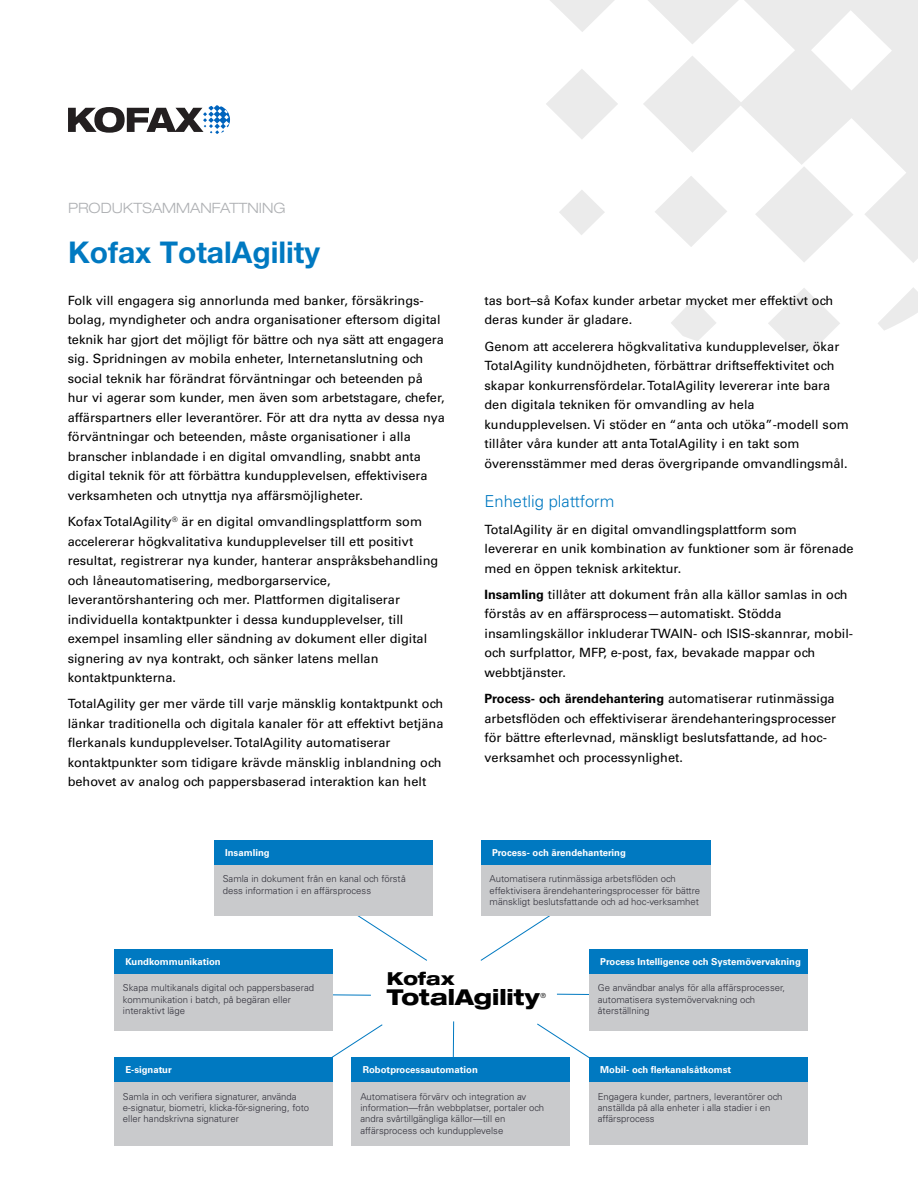
<style>
.page{position:relative;width:918px;height:1188px;background:#fff}
.page>*{position:absolute;margin:0;border:0;box-sizing:border-box;transform-origin:0 0}
.t1{font:700 30px "Helvetica Neue LT Pro";color:#0079c1}
.t2{font:800 expanded 21.9px "Helvetica Neue LT Std";color:#010101}
.t3{font:800 expanded 17.85px "Helvetica Neue LT Std";color:#010101}
.t4{font:300 16.5px "Univers LT Std";color:#0079c1}
.t5{font:300 expanded 14.25px "Helvetica Neue LT Std";color:#afb1b4}
.t6{font:12.75px/19.5px "Univers LT Std";color:#000}
.t7{font:300 9.6px/11.4px "Univers LT Std";color:#302f39}
.t8{font:700 9.6px "Univers LT Std";color:#fff}
.t9{font:300 6.9px "Univers LT Std";color:#010101}
.s1{font-weight:700}
</style>
<div class="page">
<svg style="left:550px;top:0;width:64px;height:32px"></svg>
<svg style="left:546px;top:69px;width:72px;height:70px"></svg>
<svg style="left:559px;top:190px;width:46px;height:45px"></svg>
<svg style="left:671px;top:299px;width:45px;height:42px"></svg>
<svg style="left:768px;top:288px;width:72px;height:64px"></svg>
<svg style="left:878px;top:287px;width:40px;height:43px"></svg>
<svg style="left:643px;top:0;width:275px;height:263px;fill:#f2f2f2"></svg>
<svg style="left:68px;top:105px;width:162px;height:29px"></svg>
<svg style="left:557px;top:993px;width:32px;height:2px"></svg>
<svg style="left:331px;top:915px;width:97px;height:46px"></svg>
<svg style="left:537px;top:1023px;width:52px;height:35px"></svg>
<svg style="left:480px;top:915px;width:97px;height:46px"></svg>
<svg style="left:331px;top:1024px;width:52px;height:63px"></svg>
<svg style="left:452px;top:1021px;width:3px;height:36px"></svg>
<svg style="left:333px;top:994px;width:38px;height:2px"></svg>
<div style="left:214px;top:865px;width:218px;height:50px;background:#c9cacc"></div>
<div style="left:214px;top:840px;width:218px;height:25px;background:#0079c1"></div>
<div style="left:114px;top:974px;width:219px;height:57px;background:#c9cacc"></div>
<div style="left:114px;top:949px;width:219px;height:25px;background:#0079c1"></div>
<div style="left:114px;top:1082px;width:219px;height:63px;background:#c9cacc"></div>
<div style="left:114px;top:1057px;width:219px;height:25px;background:#0079c1"></div>
<div style="left:352px;top:1082px;width:218px;height:63px;background:#c9cacc"></div>
<div style="left:352px;top:1057px;width:218px;height:25px;background:#0079c1"></div>
<div style="left:589px;top:974px;width:218px;height:57px;background:#c9cacc"></div>
<div style="left:589px;top:949px;width:218px;height:25px;background:#0079c1"></div>
<div style="left:589px;top:1082px;width:218px;height:63px;background:#c9cacc"></div>
<div style="left:589px;top:1057px;width:218px;height:25px;background:#0079c1"></div>
<div style="left:481px;top:865px;width:230px;height:50px;background:#c9cacc"></div>
<div style="left:481px;top:840px;width:230px;height:25px;background:#0079c1"></div>
<p class="t5" style="left:68px;top:200px;width:219px">PRODUKTSAMMANFATTNING</p>
<h1 class="t1" style="left:68px;top:233px;width:254px">Kofax TotalAgility</h1>
<p class="t6" style="left:68px;top:291px;width:379px">Folk vill engagera sig annorlunda med banker, försäkrings&shy;bolag, myndigheter och andra organisationer eftersom digital teknik har gjort det möjligt för bättre och nya sätt att engagera sig. Spridningen av mobila enheter, Internetanslutning och social teknik har förändrat förväntningar och beteenden på hur vi agerar som kunder, men även som arbetstagare, chefer, affärspartners eller leverantörer. För att dra nytta av dessa nya förväntningar och beteenden, måste organisationer i alla branscher inblandade i en digital omvandling, snabbt anta digital teknik för att förbättra kundupplevelsen, effektivisera verksamheten och utnyttja nya affärsmöjligheter.</p>
<p class="t6" style="left:68px;top:512px;width:372px">Kofax TotalAgility<sup>®</sup> är en digital omvandlingsplattform som accelererar högkvalitativa kundupplevelser till ett positivt resultat, registrerar nya kunder, hanterar anspråksbehandling och låneautomatisering, medborgarservice, leverantörshantering och mer. Plattformen digitaliserar individuella kontaktpunkter i dessa kundupplevelser, till exempel insamling eller sändning av dokument eller digital signering av nya kontrakt, och sänker latens mellan kontaktpunkterna.</p>
<p class="t6" style="left:68px;top:694px;width:377px">TotalAgility ger mer värde till varje mänsklig kontaktpunkt och länkar traditionella och digitala kanaler för att effektivt betjäna flerkanals kundupplevelser. TotalAgility automatiserar kontaktpunkter som tidigare krävde mänsklig inblandning och behovet av analog och pappersbaserad interaktion kan helt</p>
<p class="t8" style="left:225px;top:847px;width:46px">Insamling</p>
<p class="t7" style="left:223px;top:873px;width:185px">Samla in dokument från en kanal och förstå dess information i en affärsprocess</p>
<p class="t6" style="left:485px;top:291px;width:350px">tas bort–så Kofax kunder arbetar mycket mer effektivt och deras kunder är gladare.</p>
<p class="t6" style="left:485px;top:336px;width:366px">Genom att accelerera högkvalitativa kundupplevelser, ökar TotalAgility kundnöjdheten, förbättrar driftseffektivitet och skapar konkurrensfördelar. TotalAgility levererar inte bara den digitala tekniken för omvandling av hela kundupplevelsen. Vi stöder en “anta och utöka”-modell som tillåter våra kunder att anta TotalAgility i en takt som överensstämmer med deras övergripande omvandlingsmål.</p>
<p class="t4" style="left:484px;top:492px;width:131px">Enhetlig plattform</p>
<p class="t6" style="left:484px;top:519px;width:371px">TotalAgility är en digital omvandlingsplattform som levererar en unik kombination av funktioner som är förenade med en öppen teknisk arkitektur.</p>
<p class="t6" style="left:484px;top:585px;width:370px"><span class="s1">Insamling</span> tillåter att dokument från alla källor samlas in och förstås av en affärsprocess—automatiskt. Stödda insamlingskällor inkluderar TWAIN- och ISIS-skannrar, mobil&shy;och surfplattor, MFP, e-post, fax, bevakade mappar och webbtjänster.</p>
<p class="t6" style="left:484px;top:689px;width:353px"><span class="s1">Process- och ärendehantering</span> automatiserar rutinmässiga arbetsflöden och effektiviserar ärendehanteringsprocesser för bättre efterlevnad, mänskligt beslutsfattande, ad hoc&shy;verksamhet och processynlighet.</p>
<p class="t8" style="left:492px;top:847px;width:135px">Process- och ärendehantering</p>
<p class="t7" style="left:490px;top:873px;width:212px">Automatisera rutinmässiga arbetsflöden och effektivisera ärendehanteringsprocesser för bättre mänskligt beslutsfattande och ad hoc-verksamhet</p>
<p class="t8" style="left:125px;top:956px;width:97px">Kundkommunikation</p>
<p class="t7" style="left:123px;top:982px;width:193px">Skapa multikanals digital och pappersbaserad kommunikation i batch, på begäran eller interaktivt läge</p>
<p class="t8" style="left:125px;top:1064px;width:48px">E-signatur</p>
<p class="t7" style="left:123px;top:1090px;width:188px">Samla in och verifiera signaturer, använda e-signatur, biometri, klicka-för-signering, foto eller handskrivna signaturer</p>
<h3 class="t3" style="left:387px;top:967px;width:69px">Kofax</h3>
<h2 class="t2" style="left:387px;top:983px;width:154px">TotalAgility</h2>
<p class="t9" style="left:541px;top:991px;width:7px">®</p>
<p class="t8" style="left:363px;top:1064px;width:117px">Robotprocessautomation</p>
<p class="t7" style="left:360px;top:1090px;width:185px">Automatisera förvärv och integration av information—från webbplatser, portaler och andra svårtillgängliga källor—till en affärsprocess och kundupplevelse</p>
<p class="t8" style="left:600px;top:956px;width:202px">Process Intelligence och Systemövervakning</p>
<p class="t7" style="left:598px;top:982px;width:189px">Ge användbar analys för alla affärsprocesser, automatisera systemövervakning och återställning</p>
<p class="t8" style="left:600px;top:1064px;width:133px">Mobil- och flerkanalsåtkomst</p>
<p class="t7" style="left:598px;top:1090px;width:186px">Engagera kunder, partners, leverantörer och anställda på alla enheter i alla stadier i en affärsprocess</p>
</div>
